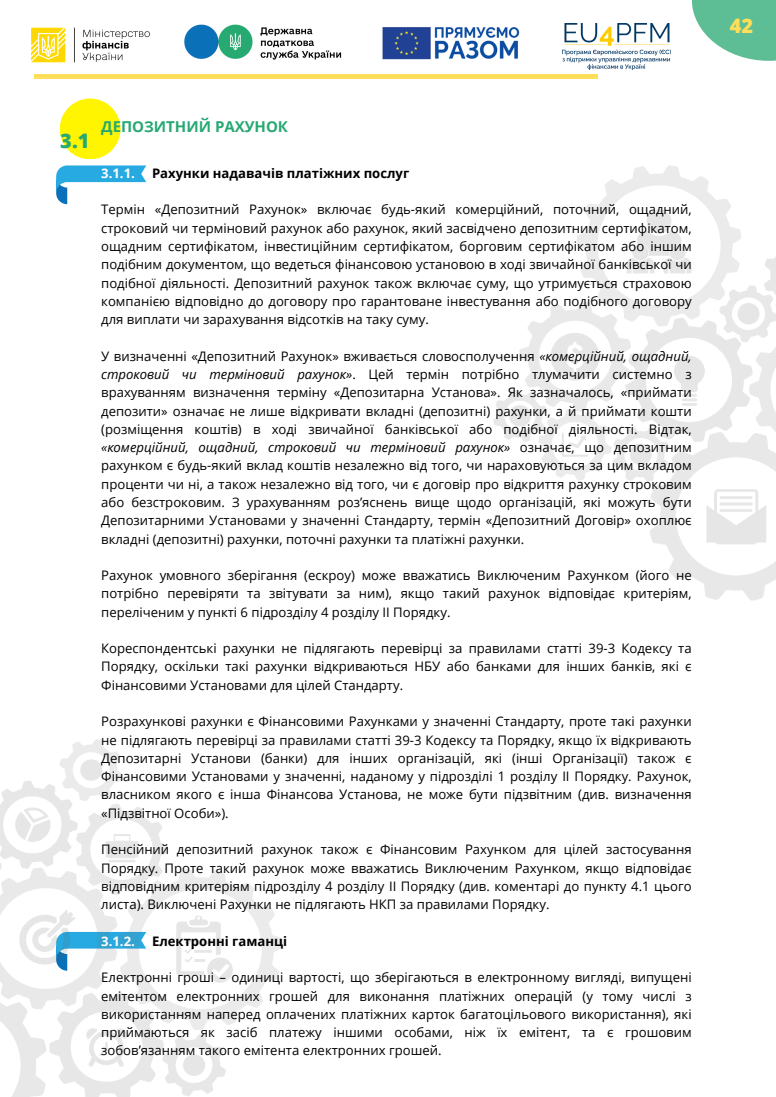
<style>
.page{position:relative;width:776px;height:1097px;background:#fff}
.page>*{position:absolute;margin:0;border:0;box-sizing:border-box;transform-origin:0 0}
.t1{font:800 20px "Open Sans";color:#27a972}
.t2{font:800 20px "Open Sans";color:#ffde59}
.t3{font:700 15px "Open Sans";color:#27a972}
.t4{font:13.12px/18.2px "Open Sans";color:#000;text-align:justify}
.t5{font:700 13.12px "Open Sans";color:#000}
.t6{font:700 13.12px "Open Sans";color:#fff}
.s1{font-style:italic}
</style>
<div class="page">
<hr style="left:282px;top:75px;width:315px;height:4px;background:#ffde59">
<hr style="left:34px;top:75px;width:315px;height:4px;background:#ffde59">
<svg style="left:692px;top:0;width:84px;height:61px;fill:#5dbe95"></svg>
<img style="left:0;top:739px;width:282px;height:358px">
<img style="left:494px;top:166px;width:282px;height:434px">
<div style="left:60px;top:99px;width:61px;height:60px;background:#fff500;border-radius:50%"></div>
<svg style="left:56px;top:165px;width:90px;height:39px"></svg>
<img style="left:31px;top:27px;width:119px;height:36px">
<img style="left:184px;top:24px;width:158px;height:36px">
<img style="left:382px;top:27px;width:138px;height:33px">
<img style="left:563px;top:23px;width:107px;height:47px">
<p class="t1" style="left:60px;top:127px;width:31px">3.1</p>
<p class="t3" style="left:101px;top:116px;width:188px">ДЕПОЗИТНИЙ РАХУНОК</p>
<p class="t6" style="left:101px;top:164px;width:35px">3.1.1.</p>
<p class="t5" style="left:152px;top:164px;width:259px">Рахунки надавачів платіжних послуг</p>
<p class="t4" style="left:101px;top:200px;width:592px">Термін «Депозитний Рахунок» включає будь-який комерційний, поточний, ощадний, строковий чи терміновий рахунок або рахунок, який засвідчено депозитним сертифікатом, ощадним сертифікатом, інвестиційним сертифікатом, борговим сертифікатом або іншим подібним документом, що ведеться фінансовою установою в ході звичайної банківської чи подібної діяльності. Депозитний рахунок також включає суму, що утримується страховою компанією відповідно до договору про гарантоване інвестування або подібного договору для виплати чи зарахування відсотків на таку суму.</p>
<p class="t4" style="left:101px;top:346px;width:592px">У визначенні «Депозитний Рахунок» вживається словосполучення <span class="s1">«комерційний, ощадний, строковий чи терміновий рахунок»</span>. Цей термін потрібно тлумачити системно з врахуванням визначення терміну «Депозитарна Установа». Як зазначалось, «приймати депозити» означає не лише відкривати вкладні (депозитні) рахунки, а й приймати кошти (розміщення коштів) в ході звичайної банківської або подібної діяльності. Відтак, <span class="s1">«комерційний, ощадний, строковий чи терміновий рахунок»</span> означає, що депозитним рахунком є будь-який вклад коштів незалежно від того, чи нараховуються за цим вкладом проценти чи ні, а також незалежно від того, чи є договір про відкриття рахунку строковим або безстроковим. З урахуванням роз’яснень вище щодо організацій, які можуть бути Депозитарними Установами у значенні Стандарту, термін «Депозитний Договір» охоплює вкладні (депозитні) рахунки, поточні рахунки та платіжні рахунки.</p>
<p class="t4" style="left:101px;top:566px;width:592px">Рахунок умовного зберігання (ескроу) може вважатись Виключеним Рахунком (його не потрібно перевіряти та звітувати за ним), якщо такий рахунок відповідає критеріям, переліченим у пункті 6 підрозділу 4 розділу ІІ Порядку.</p>
<p class="t4" style="left:101px;top:639px;width:592px">Кореспондентські рахунки не підлягають перевірці за правилами статті 39-3 Кодексу та Порядку, оскільки такі рахунки відкриваються НБУ або банками для інших банків, які є Фінансовими Установами для цілей Стандарту.</p>
<p class="t4" style="left:101px;top:712px;width:592px">Розрахункові рахунки є Фінансовими Рахунками у значенні Стандарту, проте такі рахунки не підлягають перевірці за правилами статті 39-3 Кодексу та Порядку, якщо їх відкривають Депозитарні Установи (банки) для інших організацій, які (інші Організації) також є Фінансовими Установами у значенні, наданому у підрозділі 1 розділу ІІ Порядку. Рахунок, власником якого є інша Фінансова Установа, не може бути підзвітним (див. визначення «Підзвітної Особи»).</p>
<p class="t4" style="left:101px;top:840px;width:592px">Пенсійний депозитний рахунок також є Фінансовим Рахунком для цілей застосування Порядку. Проте такий рахунок може вважатись Виключеним Рахунком, якщо відповідає відповідним критеріям підрозділу 4 розділу ІІ Порядку (див. коментарі до пункту 4.1 цього листа). Виключені Рахунки не підлягають НКП за правилами Порядку.</p>
<p class="t6" style="left:101px;top:932px;width:35px">3.1.2.</p>
<p class="t5" style="left:152px;top:932px;width:137px">Електронні гаманці</p>
<p class="t4" style="left:101px;top:968px;width:592px">Електронні гроші – одиниці вартості, що зберігаються в електронному вигляді, випущені емітентом електронних грошей для виконання платіжних операцій (у тому числі з використанням наперед оплачених платіжних карток багатоцільового використання), які приймаються як засіб платежу іншими особами, ніж їх емітент, та є грошовим зобов’язанням такого емітента електронних грошей.</p>
<p class="t2" style="left:730px;top:12px;width:25px">42</p>
</div>
